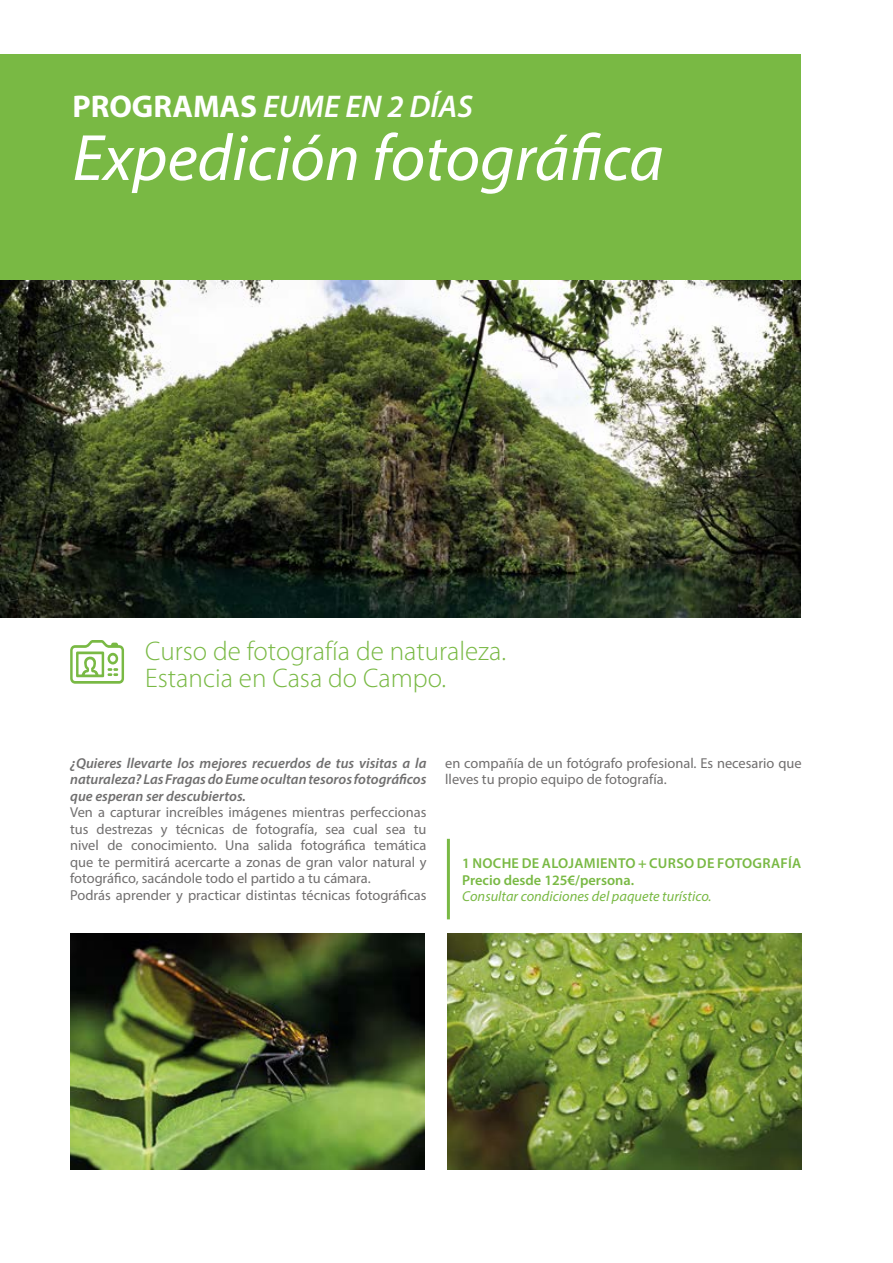
<style>
.page{position:relative;width:893px;height:1263px;background:#fff}
.page>*{position:absolute;margin:0;border:0;box-sizing:border-box;transform-origin:0 0}
.t1{font:italic 66px "Myriad Pro";color:#fff}
.t2{font:italic 600 31.5px "Myriad Pro";color:#fff}
.t3{font:300 27px "Myriad Pro";color:#79b944}
.t4{font:14.4px/16.5px "Myriad Pro";color:#716f6f;text-align:justify}
.t5{font:italic 600 14.4px/16.5px "Myriad Pro";color:#706f6f;text-align:justify}
.t6{font:italic 14.4px "Myriad Pro";color:#79b944}
.t7{font:600 14.4px "Myriad Pro";letter-spacing:.02em;color:#79b944}
.t8{font:600 14.4px "Myriad Pro";color:#79b944}
.s1{font-weight:700;font-style:normal}
</style>
<div class="page">
<div style="left:0;top:54px;width:800px;height:229px;background:#79b944"></div>
<img style="left:70px;top:933px;width:354px;height:236px">
<img style="left:0;top:281px;width:800px;height:336px">
<img style="left:448px;top:933px;width:353px;height:236px">
<svg style="left:70px;top:640px;width:54px;height:44px"></svg>
<hr style="left:447px;top:839px;width:3px;height:80px;background:#79b944">
<p class="t2" style="left:73px;top:86px;width:402px"><span class="s1">PROGRAMAS</span> EUME EN 2 DÍAS</p>
<p class="t1" style="left:73px;top:117px;width:593px">Expedición fotográfica</p>
<p class="t3" style="left:145px;top:636px;width:362px">Curso de fotografía de naturaleza.</p>
<p class="t3" style="left:145px;top:663px;width:302px">Estancia en Casa do Campo.</p>
<p class="t5" style="left:70px;top:754px;width:358px">¿Quieres llevarte los mejores recuerdos de tus visitas a la naturaleza? Las Fragas do Eume ocultan tesoros fotográficos que esperan ser descubiertos.</p>
<p class="t4" style="left:70px;top:804px;width:358px">Ven a capturar increíbles imágenes mientras perfeccionas tus destrezas y técnicas de fotografía, sea cual sea tu nivel de conocimiento. Una salida fotográfica temática que te permitirá acercarte a zonas de gran valor natural y fotográfico, sacándole todo el partido a tu cámara.</p>
<p class="t4" style="left:70px;top:886px;width:358px">Podrás aprender y practicar distintas técnicas fotográficas</p>
<p class="t4" style="left:445px;top:754px;width:358px">en compañía de un fotógrafo profesional. Es necesario que lleves tu propio equipo de fotografía.</p>
<p class="t7" style="left:462px;top:854px;width:341px">1 NOCHE DE ALOJAMIENTO + CURSO DE FOTOGRAFÍA</p>
<p class="t8" style="left:462px;top:871px;width:173px">Precio desde 125€/persona.</p>
<p class="t6" style="left:462px;top:887px;width:251px">Consultar condiciones del paquete turístico.</p>
</div>
